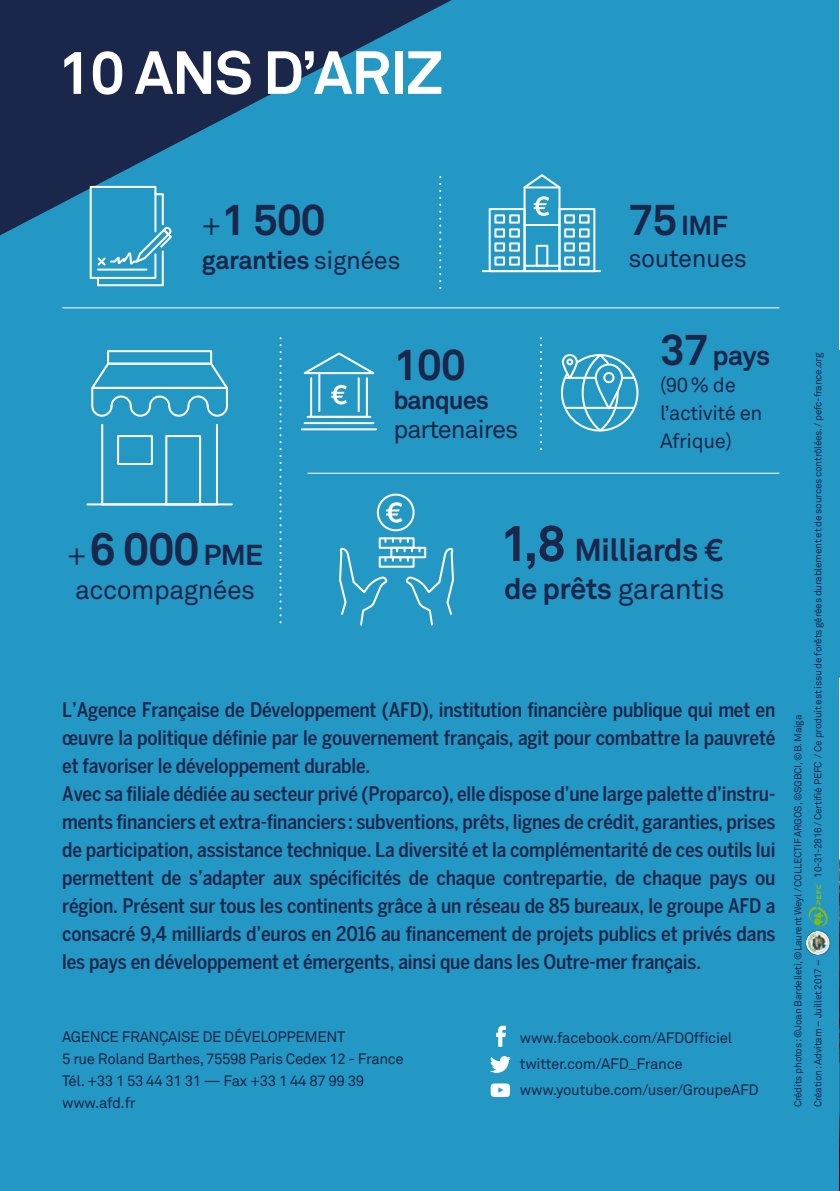
<style>
.page{position:relative;width:840px;height:1191px;background:#fff}
.page>*{position:absolute;margin:0;border:0;box-sizing:border-box;transform-origin:0 0}
.t1{font:700 60px "Akkurat Pro";letter-spacing:-.02em;color:#fff}
.t2{font:700 45.6px "Akkurat Pro";color:#1a274b}
.t3{font:700 43.4px "Akkurat Pro";color:#1a274b}
.t4{font:700 31.4px "Akkurat Pro";letter-spacing:-.02em;color:#1a274b}
.t5{font:29.2px "Akkurat Pro";letter-spacing:-.02em;color:#1a274b}
.t6{font:700 27px "Akkurat Pro";letter-spacing:-.02em;color:#1a274b}
.t7{font:26.6px "Akkurat Pro";letter-spacing:-.02em;color:#1a274b}
.t8{font:700 25.2px "Akkurat Pro";letter-spacing:-.02em;color:#1a274b}
.t9{font:25.2px "Akkurat Pro";letter-spacing:-.035em;color:#1a274b}
.t10{font:20.4px/27.6px "Akkurat Pro";letter-spacing:-.02em;color:#1a274b}
.t11{font:500 20px/28px "Benton Sans Cond";letter-spacing:-.01em;color:#1a274b}
.t12{font:15px/22px "Akkurat Pro";letter-spacing:-.025em;color:#1a274b}
.t13{font:10px/20px "Akkurat Pro";letter-spacing:-.025em;color:#1a274b}
.s1{font-weight:400;font-size:28.4px}
.s2{font-weight:400}
.s3{font-size:43.4px}
.s4{font-size:28.4px}
.s5{font-size:50.2px}
.s6{font-weight:700}
</style>
<div class="page">
<svg style="left:838px;top:350px;width:1px;height:841px"></svg>
<div style="left:0;top:0;width:838px;height:1191px;background:#2498c4"></div>
<svg style="left:0;top:0;width:451px;height:236px;fill:#1a274b"></svg>
<svg style="left:490px;top:1083px;width:19px;height:14px"></svg>
<svg style="left:490px;top:1056px;width:20px;height:17px"></svg>
<svg style="left:496px;top:1025px;width:9px;height:21px"></svg>
<svg style="left:279px;top:338px;width:2px;height:286px"></svg>
<svg style="left:439px;top:177px;width:2px;height:112px"></svg>
<svg style="left:540px;top:338px;width:1px;height:112px"></svg>
<hr style="left:62px;top:307px;width:716px;height:1px;background:#fff">
<hr style="left:307px;top:473px;width:471px;height:1px;background:#fff">
<svg style="left:561px;top:354px;width:78px;height:78px"></svg>
<div style="left:561px;top:354px;width:16px;height:25px;border:2px solid #fff;border-radius:7px"></div>
<div style="left:566px;top:358px;width:7px;height:7px;border:2px solid #fff;border-radius:50%"></div>
<div style="left:101px;top:424px;width:117px;height:81px;border:2px solid #fff"></div>
<div style="left:117px;top:435px;width:36px;height:30px;border:2px solid #fff"></div>
<div style="left:165px;top:435px;width:36px;height:70px;border:2px solid #fff"></div>
<hr style="left:87px;top:503px;width:145px;height:2px;background:#fff">
<svg style="left:91px;top:361px;width:137px;height:56px"></svg>
<div style="left:107px;top:350px;width:105px;height:15px;border:2px solid #fff"></div>
<svg style="left:331px;top:385px;width:15px;height:19px"></svg>
<div style="left:310px;top:377px;width:57px;height:41px;border:2px solid #fff"></div>
<hr style="left:318px;top:373px;width:2px;height:38px;background:#fff">
<hr style="left:357px;top:378px;width:2px;height:33px;background:#fff">
<hr style="left:301px;top:428px;width:75px;height:2px;background:#fff">
<hr style="left:304px;top:422px;width:69px;height:2px;background:#fff">
<hr style="left:307px;top:416px;width:63px;height:2px;background:#fff">
<svg style="left:303px;top:352px;width:72px;height:24px"></svg>
<svg style="left:89px;top:185px;width:84px;height:124px"></svg>
<div style="left:378px;top:537px;width:36px;height:12px;border:2px solid #fff"></div>
<svg style="left:339px;top:538px;width:115px;height:88px"></svg>
<svg style="left:377px;top:494px;width:36px;height:36px"></svg>
<div style="left:376px;top:493px;width:38px;height:38px;border:2px solid #fff;border-radius:50%"></div>
<svg style="left:386px;top:502px;width:16px;height:20px"></svg>
<hr style="left:482px;top:270px;width:117px;height:2px;background:#fff">
<div style="left:488px;top:208px;width:37px;height:64px;border:2px solid #fff"></div>
<svg style="left:522px;top:174px;width:40px;height:99px"></svg>
<hr style="left:524px;top:186px;width:35px;height:2px;background:#fff">
<hr style="left:524px;top:224px;width:35px;height:2px;background:#fff">
<hr style="left:524px;top:265px;width:35px;height:2px;background:#fff">
<div style="left:494px;top:214px;width:10px;height:10px;border:2px solid #fff"></div>
<div style="left:509px;top:214px;width:10px;height:10px;border:2px solid #fff"></div>
<div style="left:494px;top:228px;width:10px;height:10px;border:2px solid #fff"></div>
<div style="left:509px;top:228px;width:10px;height:10px;border:2px solid #fff"></div>
<div style="left:494px;top:242px;width:10px;height:10px;border:2px solid #fff"></div>
<div style="left:509px;top:242px;width:10px;height:10px;border:2px solid #fff"></div>
<div style="left:494px;top:256px;width:10px;height:10px;border:2px solid #fff"></div>
<div style="left:509px;top:256px;width:10px;height:10px;border:2px solid #fff"></div>
<div style="left:558px;top:208px;width:37px;height:64px;border:2px solid #fff"></div>
<div style="left:564px;top:214px;width:10px;height:10px;border:2px solid #fff"></div>
<div style="left:578px;top:214px;width:11px;height:10px;border:2px solid #fff"></div>
<div style="left:564px;top:228px;width:10px;height:10px;border:2px solid #fff"></div>
<div style="left:578px;top:228px;width:11px;height:10px;border:2px solid #fff"></div>
<div style="left:564px;top:242px;width:10px;height:10px;border:2px solid #fff"></div>
<div style="left:578px;top:242px;width:11px;height:10px;border:2px solid #fff"></div>
<div style="left:564px;top:256px;width:10px;height:10px;border:2px solid #fff"></div>
<div style="left:578px;top:256px;width:11px;height:10px;border:2px solid #fff"></div>
<div style="left:535px;top:245px;width:13px;height:22px;border:2px solid #fff"></div>
<img style="left:805px;top:930px;width:26px;height:26px">
<svg style="left:808px;top:882px;width:19px;height:45px"></svg>
<h1 class="t1" style="left:57px;top:35px;width:387px">10 ANS D’ARIZ</h1>
<h3 class="t3" style="left:202px;top:192px;width:125px"><span class="s1">+</span>1 500</h3>
<p class="t8" style="left:202px;top:244px;width:200px">garanties <span class="s2">signées</span></p>
<h3 class="t6" style="left:628px;top:208px;width:100px"><span class="s3">75</span> IMF</h3>
<p class="t9" style="left:628px;top:244px;width:120px">soutenues</p>
<h2 class="t2" style="left:67px;top:520px;width:197px"><span class="s1">+</span>6 000 <span class="s4">PME</span></h2>
<h3 class="t7" style="left:75px;top:574px;width:181px">accompagnées</h3>
<h3 class="t3" style="left:393px;top:338px;width:74px">100</h3>
<p class="t8" style="left:393px;top:385px;width:97px">banques</p>
<p class="t9" style="left:393px;top:415px;width:126px">partenaires</p>
<h3 class="t6" style="left:659px;top:338px;width:112px"><span class="s3">37</span> pays</h3>
<p class="t10" style="left:659px;top:372px;width:104px">(90% de l’activité en<br>Afrique)</p>
<h3 class="t4" style="left:499px;top:530px;width:225px"><span class="s5">1,8</span> Milliards €</h3>
<h3 class="t5" style="left:504px;top:571px;width:222px"><span class="s6">de prêts</span> garantis</h3>
<p class="t11" style="left:62px;top:695px;width:714px">L’Agence Française de Développement (AFD), institution financière publique qui met en œuvre la politique définie par le gouvernement français, agit pour combattre la pauvreté et favoriser le développement durable.<br>Avec sa filiale dédiée au secteur privé (Proparco), elle dispose d’une large palette d’instru&shy;ments financiers et extra-financiers: subventions, prêts, lignes de crédit, garanties, prises de participation, assistance technique. La diversité et la complémentarité de ces outils lui permettent de s’adapter aux spécificités de chaque contrepartie, de chaque pays ou région. Présent sur tous les continents grâce à un réseau de 85 bureaux, le groupe AFD a consacré 9,4 milliards d’euros en 2016 au financement de projets publics et privés dans les pays en développement et émergents, ainsi que dans les Outre-mer français.</p>
<p class="t12" style="left:62px;top:1026px;width:343px">AGENCE FRANÇAISE DE DÉVELOPPEMENT<br>5 rue Roland Barthes, 75598 Paris Cedex 12 - France Tél. +33 1 53 44 31 31 — Fax +33 1 44 87 99 39 www.afd.fr</p>
<p class="t12" style="left:519px;top:1024px;width:240px;line-height:26px">www.facebook.com/AFDOfficiel twitter.com/AFD_France www.youtube.com/user/GroupeAFD</p>
<p class="t13" style="left:807px;top:877px;width:526px;rotate:-90deg">10-31-2816 / Certifié PEFC / Ce produit est issu de forêts gérées durablement et de sources contrôlées. / pefc-france.org</p>
<p class="t13" style="left:787px;top:1107px;width:394px;rotate:-90deg">Crédits photos: ©Joan Bardelleti, ©Laurent Weyl / COLLECTIF ARGOS, ©SGBCI, ©B. Maiga<br>Création: Advitam – Juillet 2017 –</p>
</div>
